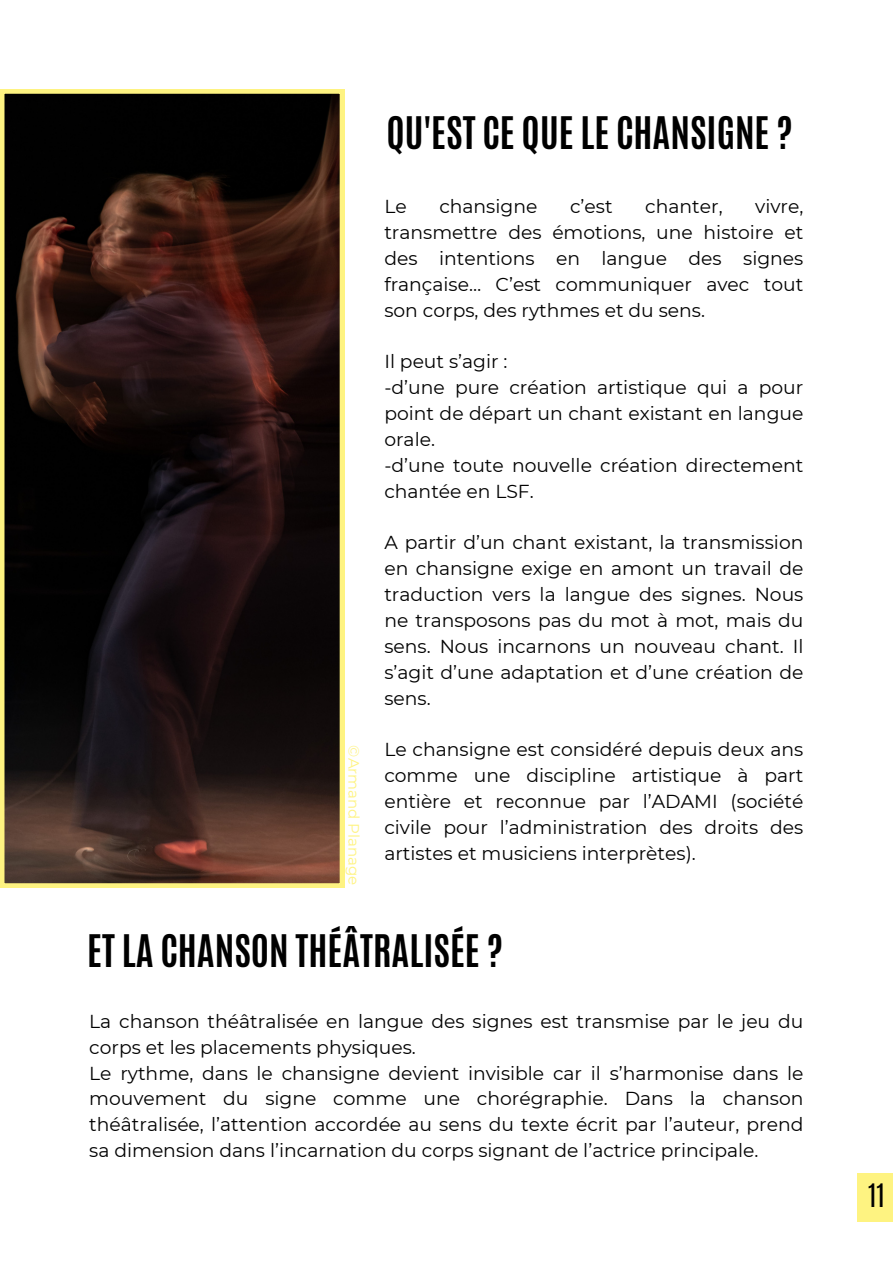
<style>
.page{position:relative;width:893px;height:1264px;background:#fff}
.page>*{position:absolute;margin:0;border:0;box-sizing:border-box;transform-origin:0 0}
.t1{font:700 37.5px "Antonio";color:#000}
.t2{font:27px "Antonio";color:#000}
.t3{font:18.75px/25.8px "Montserrat";color:#000;text-align:justify}
.t4{font:15px "Montserrat";color:#fef381}
</style>
<div class="page">
<svg style="left:0;top:89px;width:344px;height:798px;background:#2a1c15"></svg>
<div style="left:856px;top:1173px;width:36px;height:48px;background:#fef381"></div>
<p class="t4" style="left:363px;top:745px;width:141px;rotate:90deg">©Armand Planage</p>
<p class="t1" style="left:386px;top:106px;width:407px">QU'EST CE QUE LE CHANSIGNE ?</p>
<p class="t3" style="left:384px;top:193px;width:24px">Le</p>
<p class="t3" style="left:439px;top:193px;width:99px">chansigne</p>
<p class="t3" style="left:570px;top:193px;width:44px">c’est</p>
<p class="t3" style="left:645px;top:193px;width:79px">chanter,</p>
<p class="t3" style="left:384px;top:193px;width:420px;text-indent:371px">vivre, transmettre des émotions, une histoire et des intentions en langue des signes française… C’est communiquer avec tout son corps, des rythmes et du sens.</p>
<p class="t3" style="left:384px;top:349px;width:125px">Il peut s’agir :</p>
<p class="t3" style="left:384px;top:374px;width:420px">-d’une pure création artistique qui a pour point de départ un chant existant en langue orale.</p>
<p class="t3" style="left:384px;top:452px;width:420px">-d’une toute nouvelle création directement chantée en LSF.</p>
<p class="t3" style="left:384px;top:530px;width:420px">A partir d’un chant existant, la transmission en chansigne exige en amont un travail de traduction vers la langue des signes. Nous ne transposons pas du mot à mot, mais du sens. Nous incarnons un nouveau chant. Il s’agit d’une adaptation et d’une création de sens.</p>
<p class="t3" style="left:384px;top:736px;width:420px">Le chansigne est considéré depuis deux ans comme une discipline artistique à part entière et reconnue par l’ADAMI (société civile pour l’administration des droits des artistes et musiciens interprètes).</p>
<p class="t1" style="left:87px;top:924px;width:417px">ET LA CHANSON THÉÂTRALISÉE ?</p>
<p class="t3" style="left:89px;top:1008px;width:715px">La chanson théâtralisée en langue des signes est transmise par le jeu du corps et les placements physiques.</p>
<p class="t3" style="left:89px;top:1059px;width:715px">Le rythme, dans le chansigne devient invisible car il s’harmonise dans le mouvement du signe comme une chorégraphie. Dans la chanson théâtralisée, l’attention accordée au sens du texte écrit par l’auteur, prend sa dimension dans l’incarnation du corps signant de l’actrice principale.</p>
<p class="t2" style="left:867px;top:1175px;width:18px">11</p>
</div>
